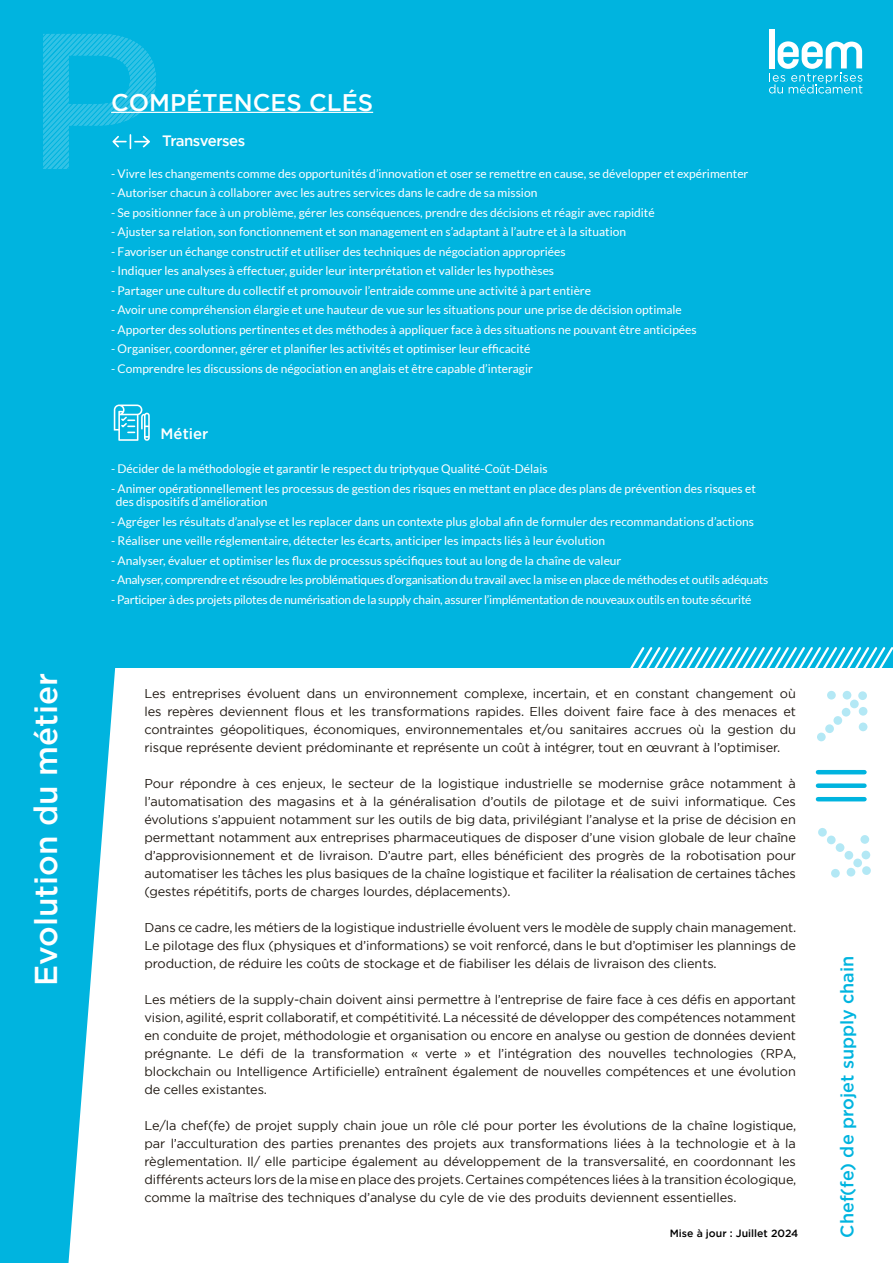
<style>
.page{position:relative;width:893px;height:1263px;background:#fff}
.page>*{position:absolute;margin:0;border:0;box-sizing:border-box;transform-origin:0 0}
.t1{font:500 31.5px "Gotham";color:#fff}
.t2{font:500 24px "Gotham";color:#fff}
.t3{font:500 18px "Gotham";color:#00b4df}
.t4{font:500 15px "Gotham";letter-spacing:-.03em;color:#fff}
.t5{font:12.75px/18px "Gotham";letter-spacing:-.01em;color:#1d160f;text-align:justify}
.t6{font:12px/13.5px "Lato";color:#fff}
.t7{font:12px "Lato";letter-spacing:-.02em;color:#fff}
.t8{font:500 10.5px "Gotham";color:#000}
</style>
<div class="page">
<div style="left:0;top:0;width:893px;height:668px;background:#00b4df"></div>
<svg style="left:0;top:668px;width:115px;height:595px;fill:#00b4df"></svg>
<hr style="left:111px;top:112px;width:262px;height:1px;background:#fff">
<hr style="left:818px;top:770px;width:46px;height:4px;background:#00b4df">
<div style="left:818px;top:783px;width:46px;height:5px;background:#00b4df"></div>
<hr style="left:818px;top:797px;width:46px;height:4px;background:#00b4df">
<svg style="left:858px;top:691px;width:9px;height:9px"></svg>
<svg style="left:850px;top:699px;width:9px;height:9px"></svg>
<div style="left:842px;top:708px;width:8px;height:8px;background:#b3e8f5;border-radius:50%"></div>
<svg style="left:833px;top:716px;width:9px;height:9px"></svg>
<svg style="left:825px;top:724px;width:9px;height:9px"></svg>
<div style="left:817px;top:733px;width:9px;height:8px;background:#b3e8f5;border-radius:50%"></div>
<div style="left:843px;top:691px;width:8px;height:8px;background:#b3e8f5;border-radius:50%"></div>
<div style="left:827px;top:691px;width:9px;height:8px;background:#b3e8f5;border-radius:50%"></div>
<div style="left:859px;top:707px;width:8px;height:9px;background:#b3e8f5;border-radius:50%"></div>
<div style="left:859px;top:722px;width:8px;height:9px;background:#b3e8f5;border-radius:50%"></div>
<svg style="left:862px;top:866px;width:9px;height:9px"></svg>
<svg style="left:853px;top:858px;width:9px;height:9px"></svg>
<svg style="left:844px;top:851px;width:9px;height:9px"></svg>
<svg style="left:835px;top:843px;width:10px;height:9px"></svg>
<svg style="left:827px;top:835px;width:9px;height:9px"></svg>
<svg style="left:818px;top:828px;width:9px;height:9px"></svg>
<svg style="left:861px;top:850px;width:9px;height:9px"></svg>
<svg style="left:860px;top:835px;width:9px;height:9px"></svg>
<svg style="left:846px;top:868px;width:9px;height:9px"></svg>
<svg style="left:831px;top:869px;width:9px;height:9px"></svg>
<div style="left:769px;top:29px;width:6px;height:39px;background:#fff"></div>
<svg style="left:769px;top:41px;width:93px;height:53px"></svg>
<svg style="left:114px;top:404px;width:36px;height:37px"></svg>
<svg style="left:43px;top:34px;width:113px;height:135px"></svg>
<svg style="left:630px;top:647px;width:263px;height:21px"></svg>
<h1 class="t1" style="left:25px;top:985px;width:314px;rotate:-90deg">Evolution du métier</h1>
<h2 class="t2" style="left:111px;top:86px;width:264px">COMPÉTENCES CLÉS</h2>
<p class="t4" style="left:162px;top:131px;width:85px">Transverses</p>
<p class="t6" style="left:111px;top:167px;width:639px">- Vivre les changements comme des opportunités d’innovation et oser se remettre en cause, se développer et expérimenter</p>
<p class="t6" style="left:111px;top:186px;width:428px">- Autoriser chacun à collaborer avec les autres services dans le cadre de sa mission</p>
<p class="t6" style="left:111px;top:206px;width:545px">- Se positionner face à un problème, gérer les conséquences, prendre des décisions et réagir avec rapidité</p>
<p class="t6" style="left:111px;top:225px;width:516px">- Ajuster sa relation, son fonctionnement et son management en s’adaptant à l’autre et à la situation</p>
<p class="t6" style="left:111px;top:245px;width:456px">- Favoriser un échange constructif et utiliser des techniques de négociation appropriées</p>
<p class="t6" style="left:111px;top:264px;width:445px">- Indiquer les analyses à effectuer, guider leur interprétation et valider les hypothèses</p>
<p class="t6" style="left:111px;top:284px;width:481px">- Partager une culture du collectif et promouvoir l’entraide comme une activité à part entière</p>
<p class="t6" style="left:111px;top:303px;width:572px">- Avoir une compréhension élargie et une hauteur de vue sur les situations pour une prise de décision optimale</p>
<p class="t6" style="left:111px;top:323px;width:587px">- Apporter des solutions pertinentes et des méthodes à appliquer face à des situations ne pouvant être anticipées</p>
<p class="t6" style="left:111px;top:342px;width:421px">- Organiser, coordonner, gérer et planifier les activités et optimiser leur efficacité</p>
<p class="t6" style="left:111px;top:362px;width:423px">- Comprendre les discussions de négociation en anglais et être capable d’interagir</p>
<p class="t4" style="left:161px;top:424px;width:49px">Métier</p>
<p class="t6" style="left:111px;top:462px;width:438px">- Décider de la méthodologie et garantir le respect du triptyque Qualité-Coût-Délais</p>
<p class="t6" style="left:116px;top:482px;width:642px;text-indent:-5px">- Animer opérationnellement les processus de gestion des risques en mettant en place des plans de prévention des risques et des dispositifs d’amélioration</p>
<p class="t6" style="left:111px;top:515px;width:644px">- Agréger les résultats d’analyse et les replacer dans un contexte plus global afin de formuler des recommandations d’actions</p>
<p class="t6" style="left:111px;top:534px;width:496px">- Réaliser une veille réglementaire, détecter les écarts, anticiper les impacts liés à leur évolution</p>
<p class="t6" style="left:111px;top:554px;width:512px">- Analyser, évaluer et optimiser les flux de processus spécifiques tout au long de la chaîne de valeur</p>
<p class="t7" style="left:111px;top:573px;width:659px">- Analyser, comprendre et résoudre les problématiques d’organisation du travail avec la mise en place de méthodes et outils adéquats</p>
<p class="t7" style="left:111px;top:593px;width:642px">- Participer à des projets pilotes de numérisation de la supply chain, assurer l’implémentation de nouveaux outils en toute sécurité</p>
<p class="t5" style="left:145px;top:684px;width:653px">Les entreprises évoluent dans un environnement complexe, incertain, et en constant changement où les repères deviennent flous et les transformations rapides. Elles doivent faire face à des menaces et contraintes géopolitiques, économiques, environnementales et/ou sanitaires accrues où la gestion du risque représente devient prédominante et représente un coût à intégrer, tout en œuvrant à l’optimiser.</p>
<p class="t5" style="left:145px;top:774px;width:653px">Pour répondre à ces enjeux, le secteur de la logistique industrielle se modernise grâce notamment à l’automatisation des magasins et à la généralisation d’outils de pilotage et de suivi informatique. Ces évolutions s’appuient notamment sur les outils de big data, privilégiant l’analyse et la prise de décision en permettant notamment aux entreprises pharmaceutiques de disposer d’une vision globale de leur chaîne d’approvisionnement et de livraison. D’autre part, elles bénéficient des progrès de la robotisation pour automatiser les tâches les plus basiques de la chaîne logistique et faciliter la réalisation de certaines tâches (gestes répétitifs, ports de charges lourdes, déplacements).</p>
<p class="t5" style="left:145px;top:918px;width:653px">Dans ce cadre, les métiers de la logistique industrielle évoluent vers le modèle de supply chain management.<br>Le pilotage des flux (physiques et d’informations) se voit renforcé, dans le but d’optimiser les plannings de production, de réduire les coûts de stockage et de fiabiliser les délais de livraison des clients.</p>
<p class="t5" style="left:145px;top:990px;width:653px">Les métiers de la supply-chain doivent ainsi permettre à l’entreprise de faire face à ces défis en apportant vision, agilité, esprit collaboratif, et compétitivité. La nécessité de développer des compétences notamment en conduite de projet, méthodologie et organisation ou encore en analyse ou gestion de données devient prégnante. Le défi de la transformation « verte » et l’intégration des nouvelles technologies (RPA, blockchain ou Intelligence Artificielle) entraînent également de nouvelles compétences et une évolution de celles existantes.</p>
<p class="t5" style="left:145px;top:1116px;width:653px">Le/la chef(fe) de projet supply chain joue un rôle clé pour porter les évolutions de la chaîne logistique, par l’acculturation des parties prenantes des projets aux transformations liées à la technologie et à la règlementation. Il/ elle participe également au développement de la transversalité, en coordonnant les différents acteurs lors de la mise en place des projets. Certaines compétences liées à la transition écologique, comme la maîtrise des techniques d’analyse du cyle de vie des produits deviennent essentielles.</p>
<p class="t8" style="left:670px;top:1226px;width:130px">Mise à jour : Juillet 2024</p>
<h3 class="t3" style="left:835px;top:1238px;width:284px;rotate:-90deg">Chef(fe) de projet supply chain</h3>
</div>
